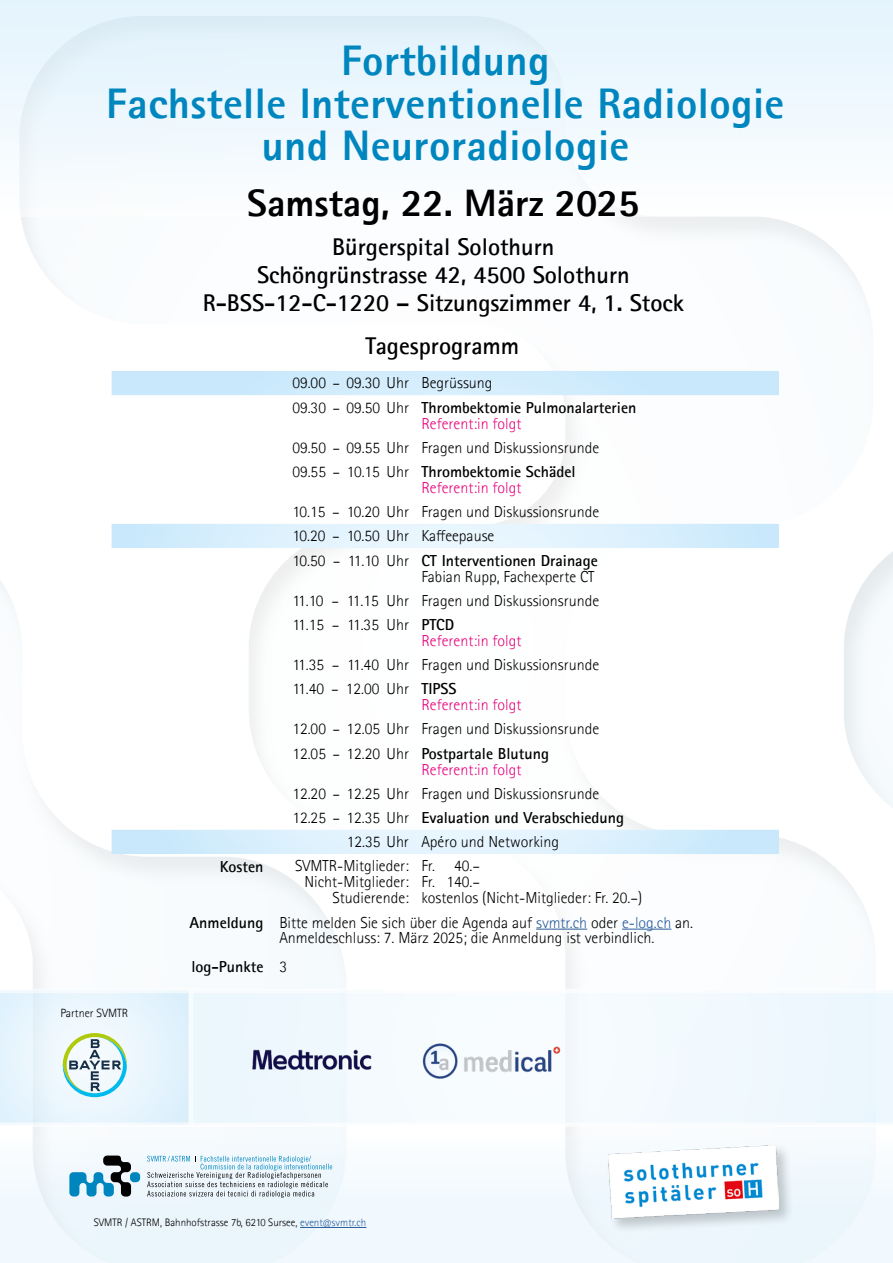
<style>
.page{position:relative;width:893px;height:1263px;background:#fff}
.page>*{position:absolute;margin:0;border:0;box-sizing:border-box;transform-origin:0 0}
.t1{font:800 42.9px/42.9px "Rotis Sans Serif Pro";letter-spacing:.01em;color:#0086be;text-align:center}
.t2{font:800 38.25px "Rotis Sans Serif Pro";color:#000}
.t3{font:700 24.3px/28px "Rotis Sans Serif Pro";color:#000;text-align:center}
.t4{font:300 15.9px/24.3px "Rotis Sans Serif Pro";color:#000}
.t5{font:300 15.9px "Rotis Sans Serif Pro";color:#e6007d}
.t6{font:700 15.9px "Rotis Sans Serif Pro";color:#000}
.t7{font:300 12px "Rotis Sans Serif Pro";color:#000}
.t8{font:300 10.8px "Rotis Sans Serif Pro";color:#000}
.s1{font-weight:700}
.s2{font-weight:300}
.s3{color:#275b9b}
</style>
<div class="page">
<div style="left:0;top:0;width:893px;height:216px;background:linear-gradient(to bottom,#e0f1fc,#fcfdff)"></div>
<div style="left:0;top:1135px;width:893px;height:128px;background:#f1f9fe"></div>
<hr style="left:300px;top:1227px;width:66px;height:1px;background:#275b9b">
<div style="left:130px;top:1172px;width:10px;height:10px;background:#0086be;border-radius:4px"></div>
<svg style="left:69px;top:1155px;width:62px;height:41px"></svg>
<svg style="left:147px;top:1156px;width:185px;height:42px"></svg>
<svg style="left:112px;top:371px;width:667px;height:483px"></svg>
<svg style="left:112px;top:524px;width:667px;height:24px;background:#dbf0fd"></svg>
<hr style="left:536px;top:929px;width:51px;height:1px;background:#275b9b">
<hr style="left:622px;top:929px;width:49px;height:1px;background:#275b9b">
<div style="left:605px;top:1142px;width:189px;height:91px;background:#000;opacity:.2"></div>
<img style="left:608px;top:1145px;width:171px;height:74px">
<div style="left:194px;top:989px;width:699px;height:138px;background:#f2f9fe"></div>
<svg style="left:0;top:989px;width:194px;height:138px"></svg>
<img style="left:411px;top:1033px;width:156px;height:53px">
<img style="left:247px;top:1042px;width:131px;height:35px">
<h1 class="t1" style="left:106px;top:38px;width:680px">Fortbildung<br>Fachstelle Interventionelle Radiologie und Neuroradiologie</h1>
<h2 class="t2" style="left:247px;top:179px;width:394px">Samstag, 22. März 2025</h2>
<h3 class="t3" style="left:203px;top:233px;width:483px">Bürgerspital Solothurn<br>Schöngrünstrasse 42, 4500 Solothurn<br>R-BSS-12-C-1220 – Sitzungszimmer 4, 1. Stock</h3>
<h3 class="t3" style="left:365px;top:331px;width:155px">Tagesprogramm</h3>
<p class="t4" style="left:292px;top:371px;width:346px">09.00 – 09.30 Uhr Begrüssung<br>09.30 – 09.50 Uhr <span class="s1">Thrombektomie Pulmonalarterien</span></p>
<p class="t5" style="left:421px;top:414px;width:102px">Referent:in folgt</p>
<p class="t4" style="left:292px;top:436px;width:308px">09.50 – 09.55 Uhr Fragen und Diskussionsrunde<br>09.55 – 10.15 Uhr <span class="s1">Thrombektomie Schädel</span></p>
<p class="t5" style="left:421px;top:479px;width:102px">Referent:in folgt</p>
<p class="t4" style="left:292px;top:500px;width:308px">10.15 – 10.20 Uhr Fragen und Diskussionsrunde<br>10.20 – 10.50 Uhr Kaffeepause<br>10.50 – 11.10 Uhr <span class="s1">CT Interventionen Drainage</span></p>
<p class="t4" style="left:292px;top:564px;width:308px;text-indent:129px">Fabian Rupp, Fachexperte CT<br>11.10 – 11.15 Uhr Fragen und Diskussionsrunde<br>11.15 – 11.35 Uhr <span class="s1">PTCD</span></p>
<p class="t5" style="left:421px;top:631px;width:102px">Referent:in folgt</p>
<p class="t4" style="left:292px;top:653px;width:308px">11.35 – 11.40 Uhr Fragen und Diskussionsrunde<br>11.40 – 12.00 Uhr <span class="s1">TIPSS</span></p>
<p class="t5" style="left:421px;top:696px;width:102px">Referent:in folgt</p>
<p class="t4" style="left:292px;top:717px;width:308px">12.00 – 12.05 Uhr Fragen und Diskussionsrunde<br>12.05 – 12.20 Uhr <span class="s1">Postpartale Blutung</span></p>
<p class="t5" style="left:421px;top:760px;width:102px">Referent:in folgt</p>
<p class="t4" style="left:292px;top:781px;width:308px">12.20 – 12.25 Uhr Fragen und Diskussionsrunde</p>
<p class="t6" style="left:292px;top:808px;width:333px"><span class="s2">12.25 – 12.35 Uhr</span> Evaluation und Verabschiedung</p>
<p class="t4" style="left:347px;top:830px;width:214px">12.35 Uhr Apéro und Networking</p>
<p class="t7" style="left:60px;top:1006px;width:69px">Partner SVMTR</p>
<p class="t6" style="left:220px;top:856px;width:45px">Kosten</p>
<p class="t4" style="left:295px;top:858px;width:116px;line-height:15.9px;text-align:right">SVMTR-Mitglieder:<br>Nicht-Mitglieder:<br>Studierende:</p>
<p class="t4" style="left:421px;top:858px;width:222px;line-height:15.9px">Fr. 40.–<br>Fr. 140.–<br>kostenlos (Nicht-Mitglieder: Fr. 20.–)</p>
<p class="t4" style="left:279px;top:914px;width:415px;line-height:15.9px;text-indent:-90px"><span class="s1">Anmeldung</span> Bitte melden Sie sich über die Agenda auf <span class="s3">svmtr.ch</span> oder <span class="s3">e-log.ch</span> an.<br>Anmeldeschluss: 7. März 2025; die Anmeldung ist verbindlich.</p>
<p class="t6" style="left:191px;top:956px;width:97px">log-Punkte <span class="s2">3</span></p>
<p class="t8" style="left:94px;top:1216px;width:274px">SVMTR / ASTRM, Bahnhofstrasse 7b, 6210 Sursee, <span class="s3">event@svmtr.ch</span></p>
</div>
